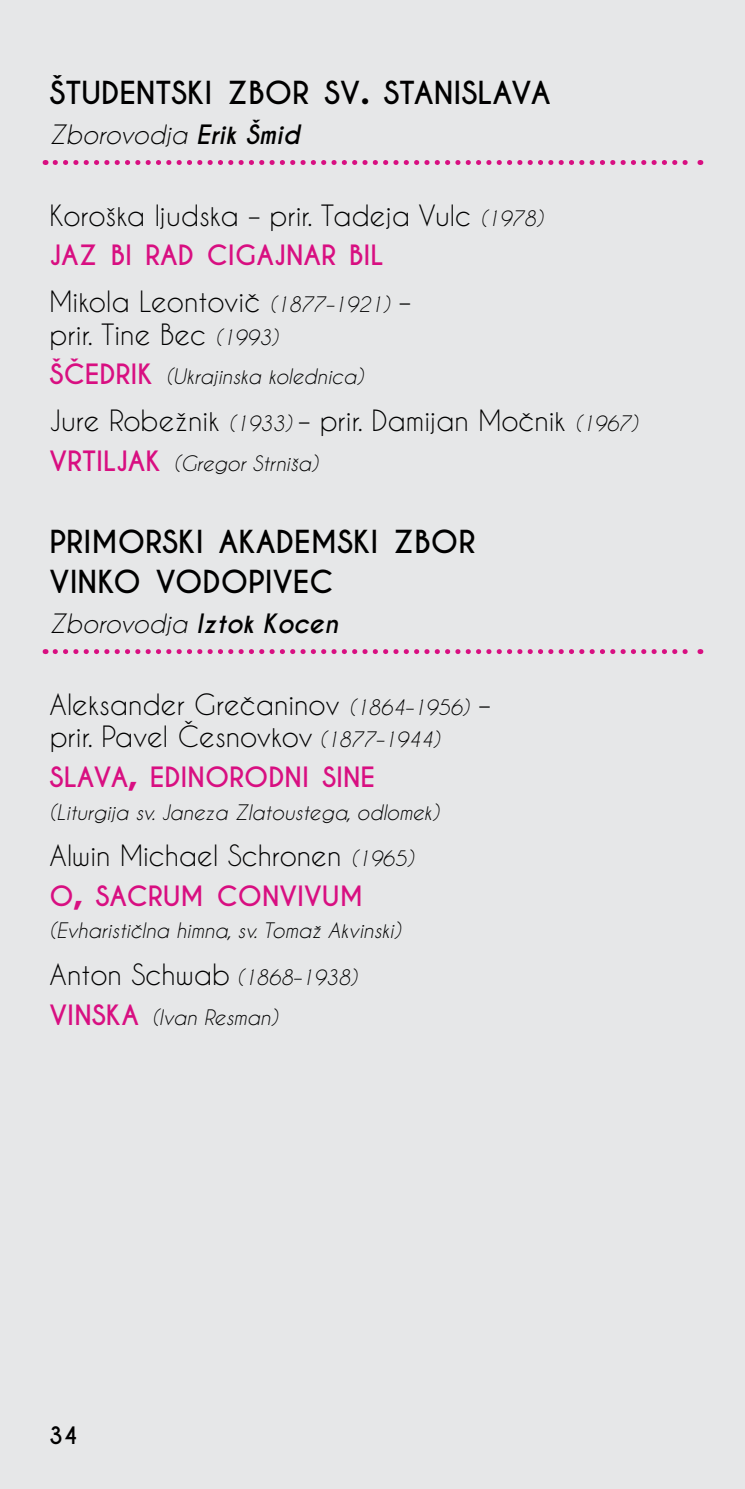
<style>
.page{position:relative;width:745px;height:1489px;background:#fff}
.page>*{position:absolute;margin:0;border:0;box-sizing:border-box;transform-origin:0 0}
.t1{font:700 29.75px/40px "Caviar Dreams";color:#000}
.t2{font:27.5px/32.5px "Caviar Dreams";color:#000}
.t3{font:700 26.25px "Caviar Dreams";color:#d80f81}
.t4{font:italic 25px "Caviar Dreams";color:#000}
.t5{font:700 22.5px "Caviar Dreams";color:#000}
.t6{font:italic 20px "Caviar Dreams";color:#000}
.s1{font-size:42.5px}
.s2{font-weight:700}
.s3{font-style:italic;font-size:20px}
.s4{font-weight:700;font-style:normal;font-size:26.25px;color:#d80f81}
.s5{font-size:37.5px}
</style>
<div class="page">
<div style="left:0;top:0;width:744px;height:1488px;background:#e6e7e8"></div>
<svg style="left:55px;top:160px;width:645px;height:5px"></svg>
<svg style="left:55px;top:649px;width:645px;height:5px"></svg>
<p class="t1" style="left:50px;top:74px;width:502px">ŠTUDENTSKI ZBOR SV<span class="s1">.</span> STANISLAVA</p>
<p class="t4" style="left:50px;top:120px;width:251px">Zborovodja <span class="s2">Erik Šmid</span></p>
<p class="t2" style="left:50px;top:199px;width:494px">Koroška ljudska – prir. Tadeja Vulc <span class="s3">(1978)</span></p>
<p class="t3" style="left:50px;top:240px;width:335px">JAZ BI RAD CIGAJNAR BIL</p>
<p class="t2" style="left:50px;top:285px;width:362px">Mikola Leontovič <span class="s3">(1877–1921)</span> – prir. Tine Bec <span class="s3">(1993)</span></p>
<p class="t6" style="left:50px;top:365px;width:315px"><span class="s4">ŠČEDRIK</span> (Ukrajinska kolednica)</p>
<p class="t2" style="left:50px;top:404px;width:589px">Jure Robežnik <span class="s3">(1933)</span> – prir. Damijan Močnik <span class="s3">(1967)</span></p>
<p class="t6" style="left:50px;top:451px;width:270px"><span class="s4">VRTILJAK</span> (Gregor Strniša)</p>
<p class="t1" style="left:50px;top:523px;width:427px">PRIMORSKI AKADEMSKI ZBOR<br>VINKO VODOPIVEC</p>
<p class="t4" style="left:50px;top:609px;width:290px">Zborovodja <span class="s2">Iztok Kocen</span></p>
<p class="t2" style="left:50px;top:687px;width:442px">Aleksander Grečaninov <span class="s3">(1864–1956)</span> – prir. Pavel Česnovkov <span class="s3">(1877–1944)</span></p>
<p class="t3" style="left:50px;top:761px;width:327px">SLAVA<span class="s5">,</span> EDINORODNI SINE</p>
<p class="t6" style="left:50px;top:800px;width:390px">(Liturgija sv. Janeza Zlatoustega, odlomek)</p>
<p class="t2" style="left:50px;top:839px;width:365px">Alwin Michael Schronen <span class="s3">(1965)</span></p>
<p class="t3" style="left:50px;top:880px;width:314px">O<span class="s5">,</span> SACRUM CONVIVUM</p>
<p class="t6" style="left:50px;top:919px;width:352px">(Evharističlna himna, sv. Tomaž Akvinski)</p>
<p class="t2" style="left:50px;top:957px;width:309px">Anton Schwab <span class="s3">(1868–1938)</span></p>
<p class="t6" style="left:50px;top:1005px;width:229px"><span class="s4">VINSKA</span> (Ivan Resman)</p>
<p class="t5" style="left:49px;top:1421px;width:31px">34</p>
</div>
